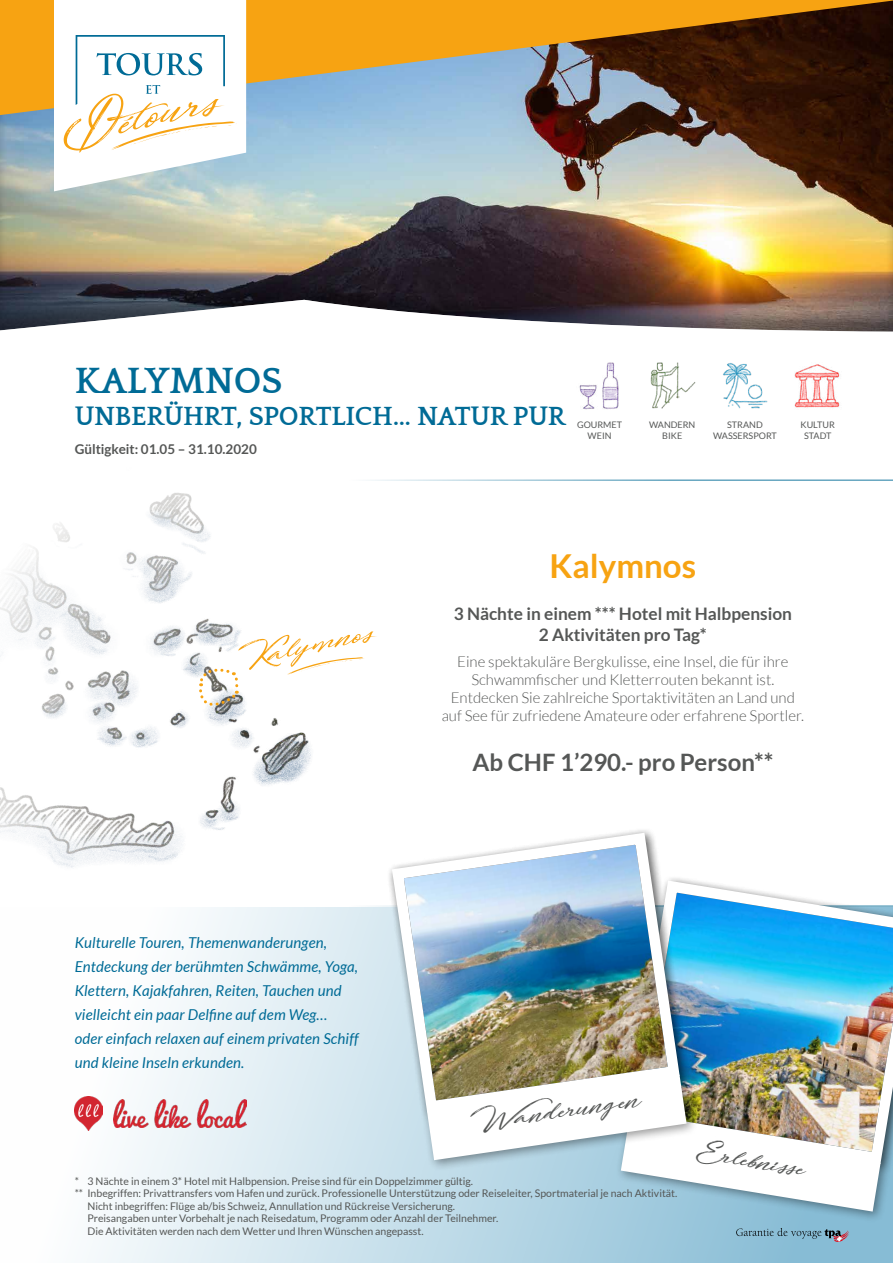
<style>
.page{position:relative;width:893px;height:1263px;background:#fff}
.page>*{position:absolute;margin:0;border:0;box-sizing:border-box;transform-origin:0 0}
.t1{font:700 37.5px "Quattrocento";color:#006b96}
.t2{font:700 33px "Lato";color:#f7a312}
.t3{font:700 27px "Quattrocento";letter-spacing:-.01em;color:#006b96}
.t4{font:700 24px "Lato";color:#555756}
.t5{font:24px "Fortunates December";color:#555756}
.t6{font:700 17.25px/20.7px "Lato";color:#555756;text-align:center}
.t7{font:italic 15px/24px "Lato";letter-spacing:.01em;color:#006b96}
.t8{font:300 15px/18px "Lato";color:#555756;text-align:center}
.t9{font:700 13.5px "Lato";color:#555756}
.t10{font:10.5px "Lato";color:#555756}
.t11{font:9px/10.8px "Lato";color:#555756;text-align:center}
</style>
<div class="page">
<div style="left:0;top:907px;width:893px;height:356px;background:linear-gradient(to right,#fff,#7bb5d1)"></div>
<svg style="left:736px;top:1228px;width:114px;height:14px"></svg>
<img style="left:114px;top:1099px;width:133px;height:28px">
<img style="left:75px;top:1096px;width:27px;height:34px">
<div style="left:0;top:0;width:893px;height:334px;background:#000;opacity:.3"></div>
<img style="left:0;top:480px;width:386px;height:514px">
<div style="left:615px;top:875px;width:278px;height:348px;background:#000;opacity:.4"></div>
<img style="left:698px;top:875px;width:195px;height:295px">
<div style="left:386px;top:827px;width:312px;height:345px;background:#000;opacity:.4"></div>
<img style="left:386px;top:827px;width:300px;height:291px">
<img style="left:427px;top:1075px;width:454px;height:136px">
<img style="left:579px;top:362px;width:40px;height:48px">
<img style="left:794px;top:364px;width:46px;height:44px">
<img style="left:650px;top:362px;width:46px;height:47px">
<img style="left:723px;top:363px;width:45px;height:46px">
<svg style="left:197px;top:631px;width:180px;height:83px"></svg>
<svg style="left:0;top:0;width:893px;height:117px"></svg>
<svg style="left:54px;top:0;width:192px;height:191px"></svg>
<h1 class="t1" style="left:75px;top:361px;width:209px">KALYMNOS</h1>
<h3 class="t3" style="left:75px;top:402px;width:493px">UNBERÜHRT, SPORTLICH… NATUR PUR</h3>
<p class="t9" style="left:75px;top:441px;width:184px">Gültigkeit: 01.05 – 31.10.2020</p>
<p class="t11" style="left:577px;top:419px;width:46px">GOURMET<br>WEIN</p>
<p class="t11" style="left:801px;top:419px;width:36px">KULTUR<br>STADT</p>
<p class="t11" style="left:649px;top:419px;width:48px">WANDERN<br>BIKE</p>
<p class="t11" style="left:713px;top:419px;width:65px">STRAND<br>WASSERSPORT</p>
<p class="t7" style="left:75px;top:931px;width:285px">Kulturelle Touren, Themenwanderungen, Entdeckung der berühmten Schwämme, Yoga, Klettern, Kajakfahren, Reiten, Tauchen und vielleicht ein paar Delfine auf dem Weg… oder einfach relaxen auf einem privaten Schiff und kleine Inseln erkunden.</p>
<h2 class="t2" style="left:550px;top:547px;width:148px">Kalymnos</h2>
<h3 class="t6" style="left:454px;top:603px;width:340px">3 Nächte in einem *** Hotel mit Halbpension<br>2 Aktivitäten pro Tag*</h3>
<h3 class="t8" style="left:442px;top:653px;width:364px">Eine spektakuläre Bergkulisse, eine Insel, die für ihre Schwammfischer und Kletterrouten bekannt ist.<br>Entdecken Sie zahlreiche Sportaktivitäten an Land und auf See für zufriedene Amateure oder erfahrene Sportler.</h3>
<h3 class="t4" style="left:472px;top:748px;width:302px">Ab CHF 1’290.- pro Person**</h3>
<h3 class="t5" style="left:468px;top:1107px;width:175px;rotate:-8deg">Wanderungen</h3>
<p class="t10" style="left:75px;top:1175px;width:400px">* 3 Nächte in einem 3* Hotel mit Halbpension. Preise sind für ein Doppelzimmer gültig.</p>
<p class="t10" style="left:75px;top:1187px;width:604px">** Inbegriffen: Privattransfers vom Hafen und zurück. Professionelle Unterstützung oder Reiseleiter, Sportmaterial je nach Aktivität.</p>
<p class="t10" style="left:87px;top:1200px;width:369px">Nicht inbegriffen: Flüge ab/bis Schweiz, Annullation und Rückreise Versicherung.</p>
<p class="t10" style="left:87px;top:1213px;width:412px">Preisangaben unter Vorbehalt je nach Reisedatum, Programm oder Anzahl der Teilnehmer.</p>
<p class="t10" style="left:87px;top:1225px;width:338px">Die Aktivitäten werden nach dem Wetter und Ihren Wünschen angepasst.</p>
<h3 class="t5" style="left:700px;top:1136px;width:112px;rotate:9deg">Erlebnisse</h3>
</div>
